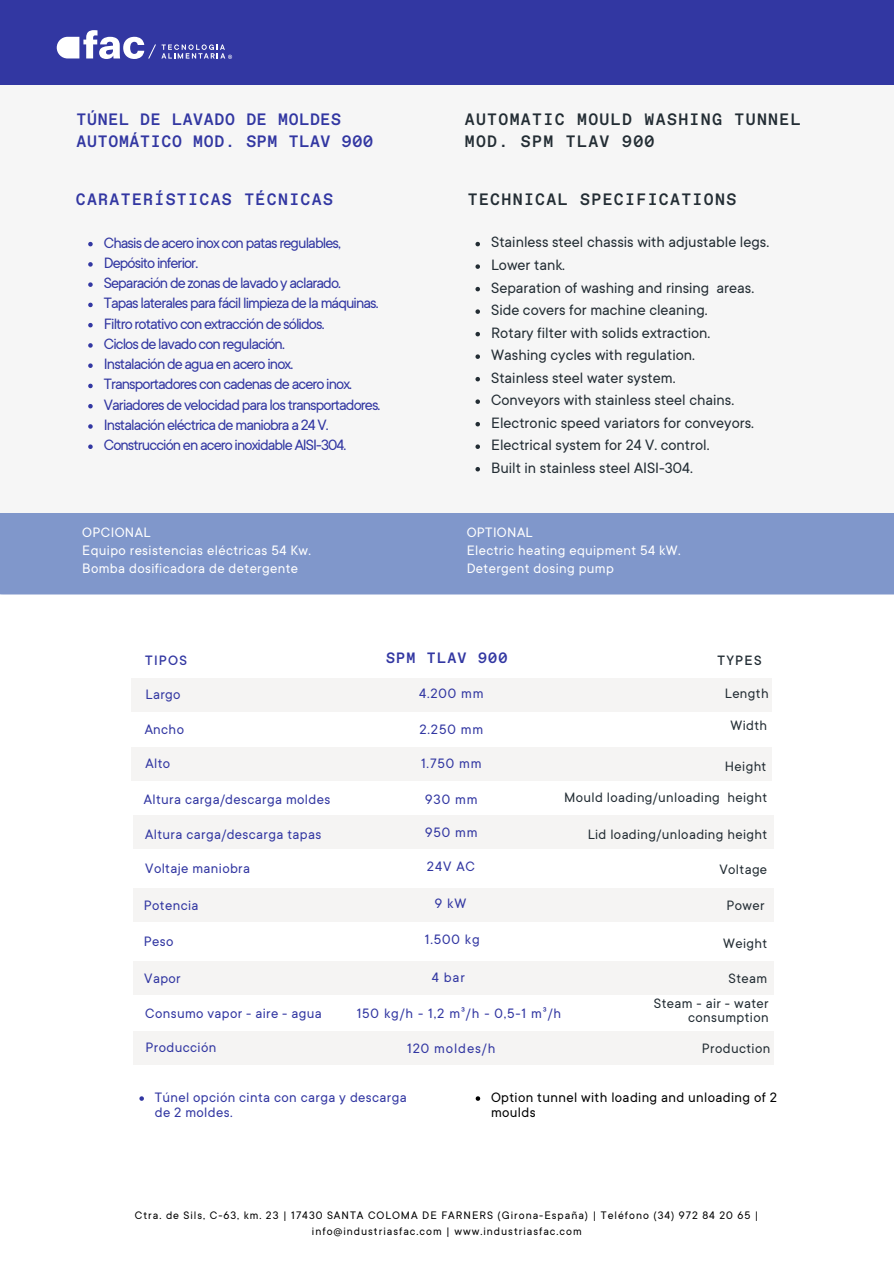
<style>
.page{position:relative;width:894px;height:1264px;background:#fff}
.page>*{position:absolute;margin:0;border:0;box-sizing:border-box;transform-origin:0 0}
.t1{font:16.5px "TT Commons";letter-spacing:-.055em;color:#3237a2}
.t2{font:16.5px "TT Commons";color:#232d34}
.t3{font:500 16.5px/22.5px "Favorit Mono";letter-spacing:.08em;color:#232d34}
.t4{font:500 16.5px/22.5px "Favorit Mono";letter-spacing:.045em;color:#3237a2}
.t5{font:500 16.5px "Favorit Mono";letter-spacing:.08em;color:#3237a2}
.t6{font:15px/14.7px "TT Commons";letter-spacing:.025em;color:#3237a2}
.t7{font:15px/14.7px "TT Commons";letter-spacing:.025em;color:#232d34;text-align:right}
.t8{font:15px/18px "TT Commons";letter-spacing:.025em;color:#fff}
.t9{font:15px/14.7px "TT Commons";letter-spacing:.025em;color:#000}
.t10{font:15px "TT Commons";letter-spacing:.06em;color:#3237a2}
.t11{font:500 15px "Favorit Mono";letter-spacing:.08em;color:#3237a2}
.t12{font:500 15px "TT Commons";letter-spacing:.08em;color:#3237a2}
.t13{font:500 15px "TT Commons";letter-spacing:.08em;color:#232d34}
.t14{font:12px/16px "TT Commons";letter-spacing:.08em;color:#000;text-align:center}
</style>
<div class="page">
<div style="left:0;top:0;width:893px;height:85px;background:#3237a2"></div>
<div style="left:0;top:85px;width:893px;height:435px;background:#f6f6f6"></div>
<div style="left:0;top:513px;width:893px;height:81px;background:#8097cb"></div>
<div style="left:131px;top:678px;width:640px;height:34px;background:#f5f4f3"></div>
<div style="left:131px;top:747px;width:640px;height:33px;background:#f5f4f3"></div>
<div style="left:133px;top:814px;width:640px;height:34px;background:#f5f4f3"></div>
<svg style="left:57px;top:30px;width:175px;height:29px"></svg>
<div style="left:133px;top:887px;width:640px;height:34px;background:#f5f4f3"></div>
<svg style="left:475px;top:242px;width:5px;height:4px"></svg>
<svg style="left:475px;top:264px;width:5px;height:5px"></svg>
<svg style="left:475px;top:287px;width:5px;height:4px"></svg>
<svg style="left:475px;top:309px;width:5px;height:5px"></svg>
<svg style="left:475px;top:332px;width:5px;height:4px"></svg>
<svg style="left:475px;top:354px;width:5px;height:5px"></svg>
<svg style="left:475px;top:377px;width:5px;height:4px"></svg>
<svg style="left:475px;top:399px;width:5px;height:5px"></svg>
<svg style="left:475px;top:422px;width:5px;height:4px"></svg>
<svg style="left:475px;top:444px;width:5px;height:5px"></svg>
<svg style="left:475px;top:467px;width:5px;height:4px"></svg>
<svg style="left:88px;top:242px;width:5px;height:4px"></svg>
<svg style="left:88px;top:262px;width:5px;height:5px"></svg>
<svg style="left:88px;top:282px;width:5px;height:5px"></svg>
<svg style="left:88px;top:303px;width:5px;height:4px"></svg>
<svg style="left:88px;top:323px;width:5px;height:4px"></svg>
<svg style="left:88px;top:343px;width:5px;height:5px"></svg>
<svg style="left:88px;top:363px;width:5px;height:5px"></svg>
<svg style="left:88px;top:384px;width:5px;height:4px"></svg>
<svg style="left:88px;top:404px;width:5px;height:4px"></svg>
<svg style="left:88px;top:424px;width:5px;height:5px"></svg>
<svg style="left:88px;top:444px;width:5px;height:5px"></svg>
<div style="left:133px;top:961px;width:640px;height:34px;background:#f5f4f3"></div>
<div style="left:133px;top:1031px;width:640px;height:34px;background:#f5f4f3"></div>
<svg style="left:139px;top:1096px;width:5px;height:4px"></svg>
<svg style="left:475px;top:1096px;width:5px;height:4px"></svg>
<p class="t4" style="left:77px;top:108px;width:298px">TÚNEL DE LAVADO DE MOLDES<br>AUTOMÁTICO MOD. SPM TLAV 900</p>
<p class="t5" style="left:76px;top:189px;width:258px">CARATERÍSTICAS TÉCNICAS</p>
<h3 class="t1" style="left:104px;top:234px;width:238px">Chasis de acero inox con patas regulables,</h3>
<h3 class="t1" style="left:104px;top:255px;width:96px">Depósito inferior.</h3>
<h3 class="t1" style="left:104px;top:275px;width:238px">Separación de zonas de lavado y aclarado.</h3>
<h3 class="t1" style="left:104px;top:295px;width:276px">Tapas laterales para fácil limpieza de la máquinas.</h3>
<h3 class="t1" style="left:104px;top:315px;width:222px">Filtro rotativo con extracción de sólidos.</h3>
<h3 class="t1" style="left:104px;top:336px;width:182px">Ciclos de lavado con regulación.</h3>
<h3 class="t1" style="left:104px;top:356px;width:191px">Instalación de agua en acero inox.</h3>
<h3 class="t1" style="left:104px;top:376px;width:249px">Transportadores con cadenas de acero inox.</h3>
<h3 class="t1" style="left:104px;top:396px;width:278px">Variadores de velocidad para los transportadores.</h3>
<h3 class="t1" style="left:104px;top:417px;width:226px">Instalación eléctrica de maniobra a 24 V.</h3>
<h3 class="t1" style="left:104px;top:437px;width:244px">Construcción en acero inoxidable AISI-304.</h3>
<h3 class="t8" style="left:82px;top:523px;width:230px">OPCIONAL<br>Equipo resistencias eléctricas 54 Kw.<br>Bomba dosificadora de detergente</h3>
<p class="t3" style="left:464px;top:108px;width:337px">AUTOMATIC MOULD WASHING TUNNEL<br>MOD. SPM TLAV 900</p>
<p class="t3" style="left:467px;top:188px;width:270px">TECHNICAL SPECIFICATIONS</p>
<p class="t2" style="left:491px;top:234px;width:279px">Stainless steel chassis with adjustable legs.</p>
<h1 class="t2" style="left:491px;top:257px;width:75px">Lower tank.</h1>
<h1 class="t2" style="left:491px;top:279px;width:264px">Separation of washing and rinsing areas.</h1>
<h1 class="t2" style="left:491px;top:302px;width:218px">Side covers for machine cleaning.</h1>
<h1 class="t2" style="left:491px;top:324px;width:220px">Rotary filter with solids extraction.</h1>
<p class="t2" style="left:491px;top:347px;width:205px">Washing cycles with regulation.</p>
<p class="t2" style="left:491px;top:369px;width:186px">Stainless steel water system.</p>
<p class="t2" style="left:491px;top:392px;width:244px">Conveyors with stainless steel chains.</p>
<p class="t2" style="left:491px;top:414px;width:264px">Electronic speed variators for conveyors.</p>
<p class="t2" style="left:491px;top:437px;width:220px">Electrical system for 24 V. control.</p>
<p class="t2" style="left:491px;top:459px;width:203px">Built in stainless steel AISI-304.</p>
<p class="t8" style="left:466px;top:523px;width:215px">OPTIONAL<br>Electric heating equipment 54 kW.<br>Detergent dosing pump</p>
<p class="t12" style="left:145px;top:653px;width:43px">TIPOS</p>
<p class="t11" style="left:386px;top:649px;width:123px">SPM TLAV 900</p>
<p class="t13" style="left:717px;top:653px;width:45px">TYPES</p>
<p class="t6" style="left:145px;top:687px;width:36px">Largo</p>
<p class="t6" style="left:419px;top:686px;width:66px">4.200 mm</p>
<p class="t7" style="left:724px;top:686px;width:45px">Length</p>
<p class="t6" style="left:145px;top:722px;width:41px">Ancho</p>
<p class="t6" style="left:419px;top:722px;width:65px">2.250 mm</p>
<p class="t7" style="left:730px;top:718px;width:38px">Width</p>
<p class="t6" style="left:145px;top:756px;width:26px">Alto</p>
<p class="t7" style="left:724px;top:759px;width:43px">Height</p>
<h3 class="t6" style="left:421px;top:756px;width:62px">1.750 mm</h3>
<h1 class="t6" style="left:144px;top:792px;width:188px">Altura carga/descarga moldes</h1>
<h3 class="t6" style="left:425px;top:792px;width:54px">930 mm</h3>
<h3 class="t7" style="left:564px;top:790px;width:205px">Mould loading/unloading height</h3>
<h3 class="t6" style="left:145px;top:827px;width:177px">Altura carga/descarga tapas</h3>
<h1 class="t6" style="left:425px;top:825px;width:54px">950 mm</h1>
<h1 class="t7" style="left:587px;top:827px;width:181px">Lid loading/unloading height</h1>
<h3 class="t6" style="left:145px;top:861px;width:106px">Voltaje maniobra</h3>
<h3 class="t6" style="left:427px;top:859px;width:50px">24V AC</h3>
<h3 class="t7" style="left:719px;top:862px;width:49px">Voltage</h3>
<h3 class="t6" style="left:144px;top:898px;width:56px">Potencia</h3>
<h2 class="t6" style="left:425px;top:932px;width:56px">1.500 kg</h2>
<h3 class="t6" style="left:434px;top:896px;width:33px">9 kW</h3>
<h3 class="t7" style="left:726px;top:898px;width:40px">Power</h3>
<h3 class="t6" style="left:144px;top:934px;width:31px">Peso</h3>
<h3 class="t7" style="left:723px;top:936px;width:45px">Weight</h3>
<h3 class="t6" style="left:144px;top:971px;width:38px">Vapor</h3>
<h3 class="t6" style="left:431px;top:970px;width:35px">4 bar</h3>
<h3 class="t6" style="left:145px;top:1006px;width:178px">Consumo vapor - aire - agua</h3>
<h3 class="t6" style="left:356px;top:1006px;width:206px">150 kg/h - 1,2 m³/h - 0,5-1 m³/h</h3>
<h3 class="t6" style="left:145px;top:1040px;width:72px">Producción</h3>
<h3 class="t10" style="left:407px;top:1041px;width:90px">120 moldes/h</h3>
<h3 class="t7" style="left:728px;top:971px;width:40px">Steam</h3>
<h3 class="t7" style="left:653px;top:995px;width:116px">Steam - air - water consumption</h3>
<h3 class="t7" style="left:701px;top:1041px;width:70px">Production</h3>
<h3 class="t6" style="left:155px;top:1090px;width:253px">Túnel opción cinta con carga y descarga de 2 moldes.</h3>
<p class="t9" style="left:491px;top:1090px;width:287px">Option tunnel with loading and unloading of 2 moulds</p>
<p class="t14" style="left:135px;top:1207px;width:625px">Ctra. de Sils, C-63, km. 23 | 17430 SANTA COLOMA DE FARNERS (Girona-España) | Teléfono (34) 972 84 20 65 | info@industriasfac.com | www.industriasfac.com</p>
</div>
